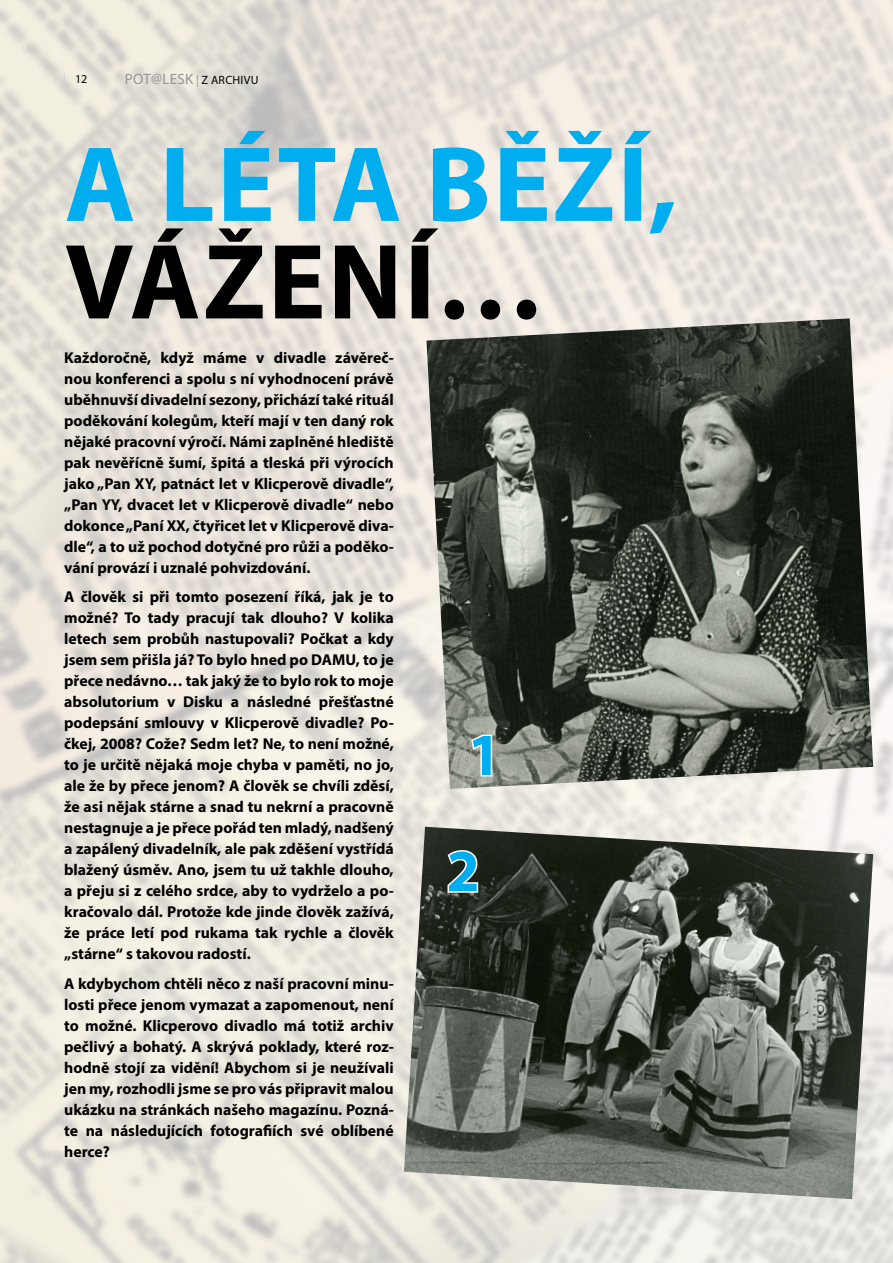
<style>
.page{position:relative;width:893px;height:1263px;background:#fff}
.page>*{position:absolute;margin:0;border:0;box-sizing:border-box;transform-origin:0 0}
.t1{font:700 108px "Myriad Pro";letter-spacing:.02em;color:#00aeef}
.t2{font:700 108px "Myriad Pro";letter-spacing:.02em;color:#000}
.t3{font:700 60px/116.2px "Myriad Pro";color:#00aeef;text-align:center}
.t4{font:700 15.75px/21px "Myriad Pro";color:#000;text-align:justify}
.t5{font:15px "Myriad Pro";letter-spacing:.02em;color:#939598}
.t6{font:12px "Myriad Pro";color:#000}
.s1{font-size:12px}
.s2{font-size:12px;color:#000}
</style>
<div class="page">
<img style="left:404px;top:827px;width:469px;height:372px">
<img style="left:426px;top:318px;width:447px;height:471px">
<svg style="left:469px;top:733px;width:25px;height:45px"></svg>
<svg style="left:445px;top:848px;width:35px;height:46px"></svg>
<p class="t6" style="left:75px;top:72px;width:14px">12</p>
<p class="t5" style="left:125px;top:70px;width:135px">POT@LESK <span class="s1">|</span> <span class="s2">Z ARCHIVU</span></p>
<h1 class="t1" style="left:65px;top:114px;width:614px">A LÉTA BĚŽÍ,</h1>
<h1 class="t2" style="left:65px;top:212px;width:481px">VÁŽENÍ…</h1>
<p class="t4" style="left:64px;top:346px;width:331px">Každoročně, když máme v divadle závěreč&shy;nou konferenci a spolu s ní vyhodnocení právě uběhnuvší divadelní sezony, přichází také rituál poděkování kolegům, kteří mají v ten daný rok nějaké pracovní výročí. Námi zaplněné hlediště pak nevěřícně šumí, špitá a tleská při výrocích jako „Pan XY, patnáct let v Klicperově divadle“, „Pan YY, dvacet let v Klicperově divadle“ nebo dokonce „Paní XX, čtyřicet let v Klicperově diva&shy;dle“, a to už pochod dotyčné pro růži a poděko&shy;vání provází i uznalé pohvizdování.</p>
<p class="t4" style="left:64px;top:586px;width:331px">A člověk si při tomto posezení říká, jak je to možné? To tady pracují tak dlouho? V kolika letech sem probůh nastupovali? Počkat a kdy jsem sem přišla já? To bylo hned po DAMU, to je přece nedávno… tak jaký že to bylo rok to moje absolutorium v Disku a následné přešťastné podepsání smlouvy v Klicperově divadle? Po&shy;čkej, 2008? Cože? Sedm let? Ne, to není možné, to je určitě nějaká moje chyba v paměti, no jo, ale že by přece jenom? A člověk se chvíli zděsí, že asi nějak stárne a snad tu nekrní a pracovně nestagnuje a je přece pořád ten mladý, nadšený a zapálený divadelník, ale pak zděšení vystřídá blažený úsměv. Ano, jsem tu už takhle dlouho, a přeju si z celého srdce, aby to vydrželo a po&shy;kračovalo dál. Protože kde jinde člověk zažívá, že práce letí pod rukama tak rychle a člověk „stárne“ s takovou radostí.</p>
<p class="t4" style="left:64px;top:972px;width:331px">A kdybychom chtěli něco z naší pracovní minu&shy;losti přece jenom vymazat a zapomenout, není to možné. Klicperovo divadlo má totiž archiv pečlivý a bohatý. A skrývá poklady, které roz&shy;hodně stojí za vidění! Abychom si je neužívali jen my, rozhodli jsme se pro vás připravit malou ukázku na stránkách našeho magazínu. Pozná&shy;te na následujících fotografiích své oblíbené herce?</p>
<h2 class="t3" style="left:446px;top:695px;width:56px">1<br>2</h2>
</div>
